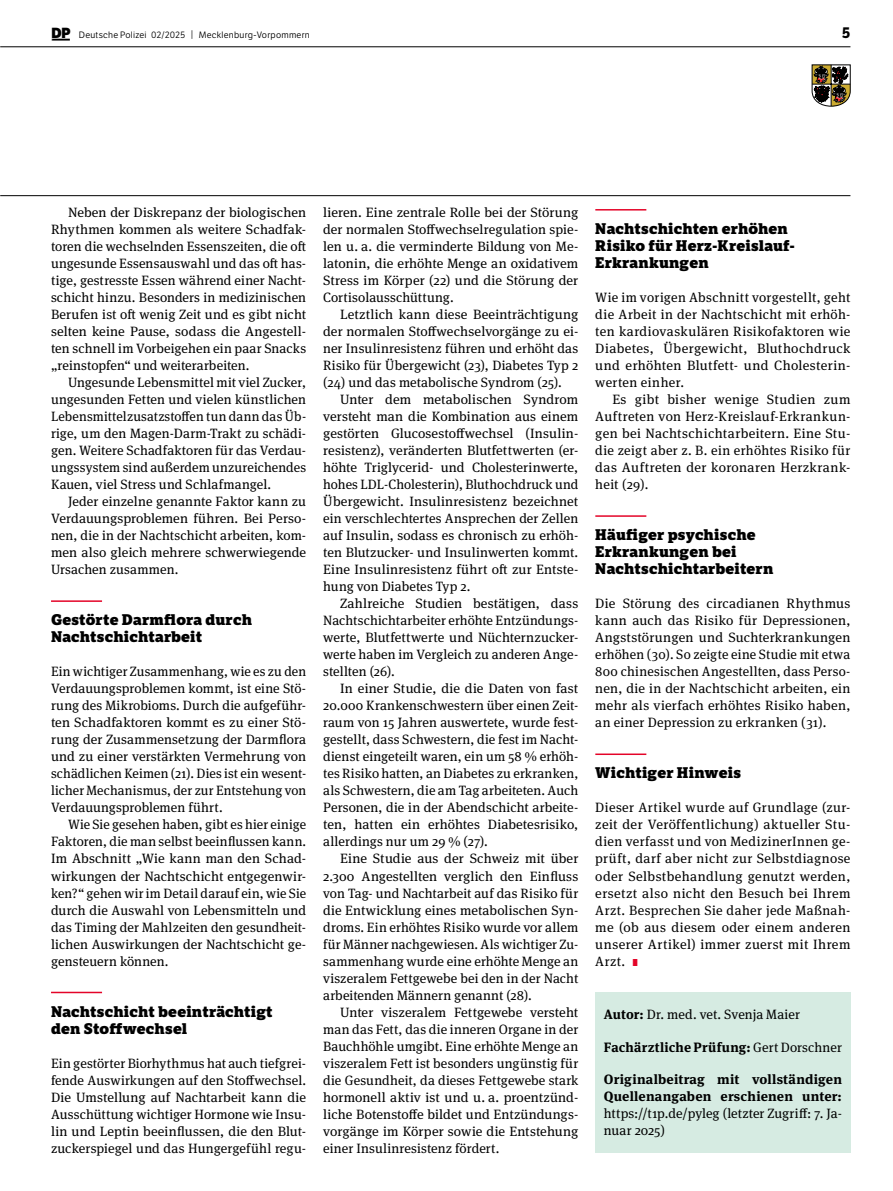
<style>
.page{position:relative;width:893px;height:1191px;background:#fff}
.page>*{position:absolute;margin:0;border:0;box-sizing:border-box;transform-origin:0 0}
.t1{font:800 15px/17px "LFT Etica Sheriff";letter-spacing:.01em;color:#000}
.t2{font:700 15px "LFT Etica";color:#000}
.t3{font:13.5px/17px "Meta Serif Pro";letter-spacing:.01em;color:#000;text-align:justify}
.t4{font:700 13.5px/17px "Meta Serif Pro";letter-spacing:.015em;color:#000}
.t5{font:9px "LFT Etica Bk";letter-spacing:.025em;color:#000}
.s1{font-family:"LFT Etica XB";font-size:14.25px}
.s2{font-size:9.3px}
.s3{font-family:"LFT Etica XB";font-size:9.75px;color:#e40428}
.s4{font-weight:700}
.s5{font-weight:400}
</style>
<div class="page">
<hr style="left:0;top:195px;width:850px;height:1px;background:#000">
<hr style="left:0;top:47px;width:850px;height:1px;background:#000">
<svg style="left:52px;top:39px;width:18px;height:2px"></svg>
<svg style="left:812px;top:65px;width:38px;height:41px"></svg>
<hr style="left:51px;top:600px;width:51px;height:2px;background:#e40428">
<hr style="left:51px;top:991px;width:51px;height:2px;background:#e40428">
<hr style="left:595px;top:209px;width:51px;height:1px;background:#e40428">
<hr style="left:595px;top:515px;width:51px;height:2px;background:#e40428">
<hr style="left:595px;top:753px;width:51px;height:2px;background:#e40428">
<div style="left:595px;top:992px;width:255px;height:160px;background:#d6ebe2"></div>
<p class="t5" style="left:52px;top:29px;width:260px"><span class="s1">DP</span> Deutsche Polizei 02/2025 <span class="s2">|</span> Mecklenburg-Vorpommern</p>
<p class="t2" style="left:842px;top:23px;width:10px">5</p>
<p class="t3" style="left:51px;top:203px;width:257px;text-indent:17px">Neben der Diskrepanz der biologischen Rhythmen kommen als weitere Schadfak&shy;toren die wechselnden Essenszeiten, die oft ungesunde Essensauswahl und das oft has&shy;tige, gestresste Essen während einer Nacht&shy;schicht hinzu. Besonders in medizinischen Berufen ist oft wenig Zeit und es gibt nicht selten keine Pause, sodass die Angestell&shy;ten schnell im Vorbeigehen ein paar Snacks „reinstopfen“ und weiterarbeiten.</p>
<p class="t3" style="left:51px;top:373px;width:257px;text-indent:17px">Ungesunde Lebensmittel mit viel Zucker, ungesunden Fetten und vielen künstlichen Lebensmittelzusatzstoffen tun dann das Üb&shy;rige, um den Magen-Darm-Trakt zu schädi&shy;gen. Weitere Schadfaktoren für das Verdau&shy;ungssystem sind außerdem unzureichendes Kauen, viel Stress und Schlafmangel.</p>
<p class="t3" style="left:51px;top:492px;width:257px;text-indent:17px">Jeder einzelne genannte Faktor kann zu Verdauungsproblemen führen. Bei Perso&shy;nen, die in der Nachtschicht arbeiten, kom&shy;men also gleich mehrere schwerwiegende Ursachen zusammen.</p>
<p class="t1" style="left:51px;top:611px;width:202px">Gestörte Darmflora durch<br>Nachtschichtarbeit</p>
<p class="t3" style="left:51px;top:662px;width:257px">Ein wichtiger Zusammenhang, wie es zu den Verdauungsproblemen kommt, ist eine Stö&shy;rung des Mikrobioms. Durch die aufgeführ&shy;ten Schadfaktoren kommt es zu einer Stö&shy;rung der Zusammensetzung der Darmflora und zu einer verstärkten Vermehrung von schädlichen Keimen (21). Dies ist ein wesent&shy;licher Mechanismus, der zur Entstehung von Verdauungsproblemen führt.</p>
<p class="t3" style="left:51px;top:815px;width:257px;text-indent:17px">Wie Sie gesehen haben, gibt es hier einige Faktoren, die man selbst beeinflussen kann.<br>Im Abschnitt „Wie kann man den Schad&shy;wirkungen der Nachtschicht entgegenwir&shy;ken?“ gehen wir im Detail darauf ein, wie Sie durch die Auswahl von Lebensmitteln und das Timing der Mahlzeiten den gesundheit&shy;lichen Auswirkungen der Nachtschicht ge&shy;gensteuern können.</p>
<p class="t1" style="left:51px;top:1003px;width:223px">Nachtschicht beeinträchtigt den Stoffwechsel</p>
<p class="t3" style="left:51px;top:1053px;width:257px">Ein gestörter Biorhythmus hat auch tiefgrei&shy;fende Auswirkungen auf den Stoffwechsel.<br>Die Umstellung auf Nachtarbeit kann die Ausschüttung wichtiger Hormone wie Insu&shy;lin und Leptin beeinflussen, die den Blut&shy;zuckerspiegel und das Hungergefühl regu-</p>
<p class="t3" style="left:323px;top:203px;width:257px">lieren. Eine zentrale Rolle bei der Störung der normalen Stoffwechselregulation spie&shy;len u. a. die verminderte Bildung von Me&shy;latonin, die erhöhte Menge an oxidativem Stress im Körper (22) und die Störung der Cortisolausschüttung.</p>
<p class="t3" style="left:323px;top:305px;width:257px;text-indent:17px">Letztlich kann diese Beeinträchtigung der normalen Stoffwechselvorgänge zu ei&shy;ner Insulinresistenz führen und erhöht das Risiko für Übergewicht (23), Diabetes Typ 2 (24) und das metabolische Syndrom (25).</p>
<p class="t3" style="left:323px;top:390px;width:257px;text-indent:17px">Unter dem metabolischen Syndrom versteht man die Kombination aus einem gestörten Glucosestoffwechsel (Insulin&shy;resistenz), veränderten Blutfettwerten (er&shy;höhte Triglycerid- und Cholesterinwerte, hohes LDL-Cholesterin), Bluthochdruck und Übergewicht. Insulinresistenz bezeichnet ein verschlechtertes Ansprechen der Zellen auf Insulin, sodass es chronisch zu erhöh&shy;ten Blutzucker- und Insulinwerten kommt.<br>Eine Insulinresistenz führt oft zur Entste&shy;hung von Diabetes Typ 2.</p>
<p class="t3" style="left:323px;top:594px;width:257px;text-indent:17px">Zahlreiche Studien bestätigen, dass Nachtschichtarbeiter erhöhte Entzündungs&shy;werte, Blutfettwerte und Nüchternzucker&shy;werte haben im Vergleich zu anderen Ange&shy;stellten (26).</p>
<p class="t3" style="left:323px;top:679px;width:257px;text-indent:17px">In einer Studie, die die Daten von fast 20.000 Krankenschwestern über einen Zeit&shy;raum von 15 Jahren auswertete, wurde fest&shy;gestellt, dass Schwestern, die fest im Nacht&shy;dienst eingeteilt waren, ein um 58 % erhöh&shy;tes Risiko hatten, an Diabetes zu erkranken, als Schwestern, die am Tag arbeiteten. Auch Personen, die in der Abendschicht arbeite&shy;ten, hatten ein erhöhtes Diabetesrisiko, allerdings nur um 29 % (27).</p>
<p class="t3" style="left:323px;top:849px;width:257px;text-indent:17px">Eine Studie aus der Schweiz mit über 2.300 Angestellten verglich den Einfluss von Tag- und Nachtarbeit auf das Risiko für die Entwicklung eines metabolischen Syn&shy;droms. Ein erhöhtes Risiko wurde vor allem für Männer nachgewiesen. Als wichtiger Zu&shy;sammenhang wurde eine erhöhte Menge an viszeralem Fettgewebe bei den in der Nacht arbeitenden Männern genannt (28).</p>
<p class="t3" style="left:323px;top:1002px;width:257px;text-indent:17px">Unter viszeralem Fettgewebe versteht man das Fett, das die inneren Organe in der Bauchhöhle umgibt. Eine erhöhte Menge an viszeralem Fett ist besonders ungünstig für die Gesundheit, da dieses Fettgewebe stark hormonell aktiv ist und u. a. proentzünd&shy;liche Botenstoffe bildet und Entzündungs&shy;vorgänge im Körper sowie die Entstehung einer Insulinresistenz fördert.</p>
<p class="t1" style="left:595px;top:220px;width:201px">Nachtschichten erhöhen<br>Risiko für Herz-Kreislauf-<br>Erkrankungen</p>
<p class="t3" style="left:595px;top:288px;width:257px">Wie im vorigen Abschnitt vorgestellt, geht die Arbeit in der Nachtschicht mit erhöh&shy;ten kardiovaskulären Risikofaktoren wie Diabetes, Übergewicht, Bluthochdruck und erhöhten Blutfett- und Cholesterin&shy;werten einher.</p>
<p class="t3" style="left:595px;top:390px;width:257px;text-indent:17px">Es gibt bisher wenige Studien zum Auftreten von Herz-Kreislauf-Erkrankun&shy;gen bei Nachtschichtarbeitern. Eine Stu&shy;die zeigt aber z. B. ein erhöhtes Risiko für das Auftreten der koronaren Herzkrank&shy;heit (29).</p>
<p class="t1" style="left:595px;top:526px;width:180px">Häufiger psychische<br>Erkrankungen bei<br>Nachtschichtarbeitern</p>
<p class="t3" style="left:595px;top:594px;width:257px">Die Störung des circadianen Rhythmus kann auch das Risiko für Depressionen, Angststörungen und Suchterkrankungen erhöhen (30). So zeigte eine Studie mit etwa 800 chinesischen Angestellten, dass Perso&shy;nen, die in der Nachtschicht arbeiten, ein mehr als vierfach erhöhtes Risiko haben, an einer Depression zu erkranken (31).</p>
<p class="t1" style="left:595px;top:764px;width:147px">Wichtiger Hinweis</p>
<p class="t3" style="left:595px;top:798px;width:257px">Dieser Artikel wurde auf Grundlage (zur&shy;zeit der Veröffentlichung) aktueller Stu&shy;dien verfasst und von MedizinerInnen ge&shy;prüft, darf aber nicht zur Selbstdiagnose oder Selbstbehandlung genutzt werden, ersetzt also nicht den Besuch bei Ihrem Arzt. Besprechen Sie daher jede Maßnah&shy;me (ob aus diesem oder einem anderen unserer Artikel) immer zuerst mit Ihrem Arzt. <span class="s3">I</span></p>
<p class="t3" style="left:604px;top:1005px;width:198px"><span class="s4">Autor:</span> Dr. med. vet. Svenja Maier</p>
<p class="t4" style="left:604px;top:1037px;width:240px">Fachärztliche Prüfung: <span class="s5">Gert Dorschner</span></p>
<p class="t4" style="left:604px;top:1069px;width:240px">Originalbeitrag mit vollständigen<br>Quellenangaben erschienen unter:</p>
<p class="t3" style="left:604px;top:1104px;width:240px">https://t1p.de/pyleg (letzter Zugriff: 7. Ja&shy;nuar 2025)</p>
</div>
